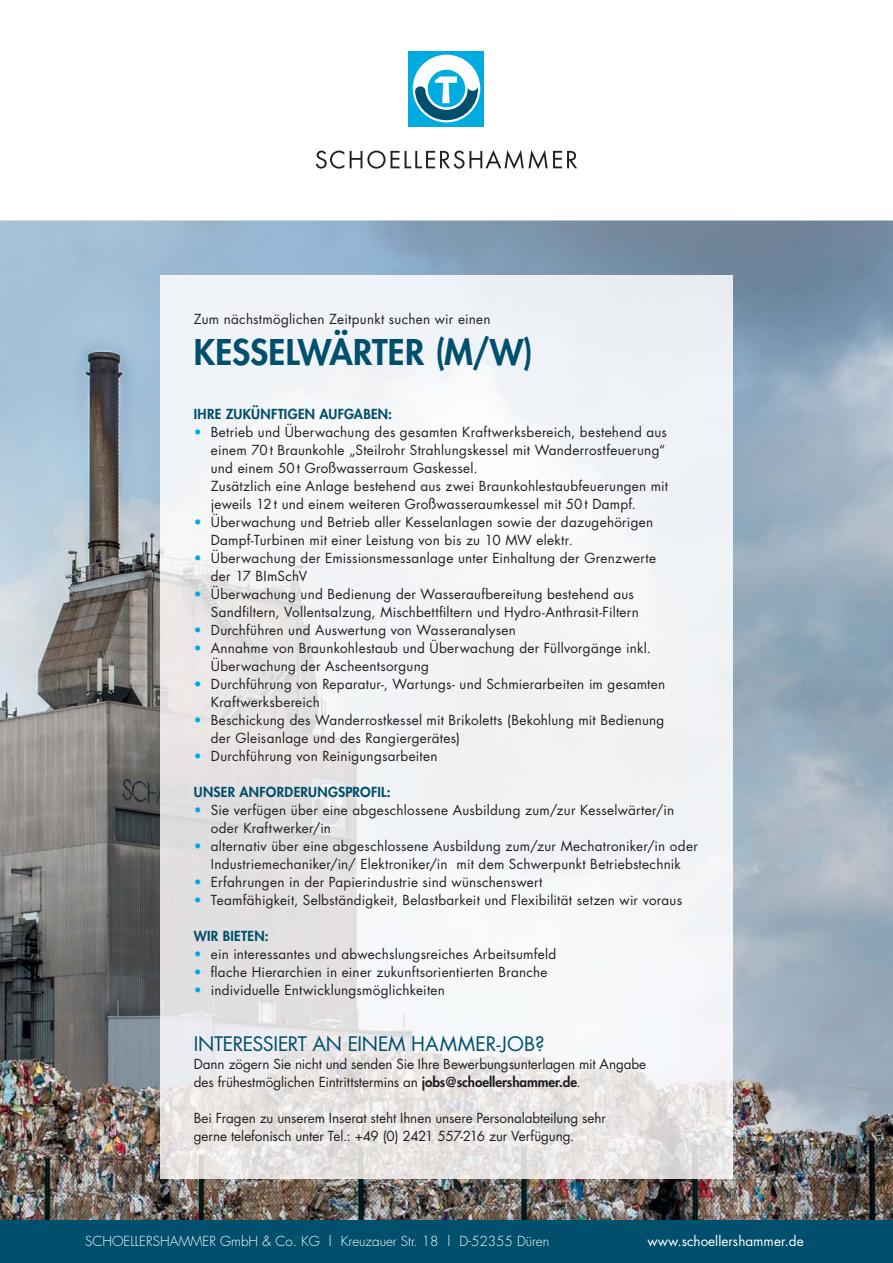
<style>
.page{position:relative;width:893px;height:1263px;background:#fff}
.page>*{position:absolute;margin:0;border:0;box-sizing:border-box;transform-origin:0 0}
.t1{font:800 34.5px "Futura";color:#004f6c}
.t2{font:19.5px "Futura";letter-spacing:-.015em;color:#004f6c}
.t3{font:13.5px/18px "Futura";letter-spacing:.015em;color:#231f20}
.t4{font:13.5px/18px "Futura";letter-spacing:-.005em;color:#231f20}
.t5{font:800 13.5px "Futura";letter-spacing:.02em;color:#004f6c}
.t6{font:300 13.5px "Futura";color:#fff}
.t7{font:13.5px "Futura";color:#fff}
.s1{color:#00abdf}
.s2{font-weight:800}
</style>
<div class="page">
<img style="left:0;top:220px;width:893px;height:1000px">
<div style="left:0;top:1220px;width:893px;height:43px;background:#004f6c"></div>
<img style="left:160px;top:275px;width:573px;height:903px">
<svg style="left:316px;top:151px;width:28px;height:18px"></svg>
<svg style="left:350px;top:150px;width:227px;height:19px"></svg>
<div style="left:408px;top:51px;width:76px;height:76px;background:#00abdf"></div>
<svg style="left:412px;top:54px;width:69px;height:69px"></svg>
<p class="t3" style="left:194px;top:311px;width:298px">Zum nächstmöglichen Zeitpunkt suchen wir einen</p>
<h1 class="t1" style="left:194px;top:332px;width:341px">KESSELWÄRTER (M/W)</h1>
<p class="t5" style="left:194px;top:406px;width:200px">IHRE ZUKÜNFTIGEN AUFGABEN:</p>
<p class="t3" style="left:211px;top:424px;width:459px;text-indent:-17px"><span class="s1">•</span> Betrieb und Überwachung des gesamten Kraftwerksbereich, bestehend aus einem 70 t Braunkohle „Steilrohr Strahlungskessel mit Wanderrostfeuerung“ und einem 50 t Großwasserraum Gaskessel.<br>Zusätzlich eine Anlage bestehend aus zwei Braunkohlestaubfeuerungen mit jeweils 12 t und einem weiteren Großwasseraumkessel mit 50 t Dampf.</p>
<p class="t3" style="left:211px;top:514px;width:444px;text-indent:-17px"><span class="s1">•</span> Überwachung und Betrieb aller Kesselanlagen sowie der dazugehörigen<br>Dampf-Turbinen mit einer Leistung von bis zu 10 MW elektr.</p>
<p class="t3" style="left:211px;top:550px;width:447px;text-indent:-17px"><span class="s1">•</span> Überwachung der Emissionsmessanlage unter Einhaltung der Grenzwerte der 17 BImSchV</p>
<p class="t3" style="left:211px;top:586px;width:429px;text-indent:-17px"><span class="s1">•</span> Überwachung und Bedienung der Wasseraufbereitung bestehend aus<br>Sandfiltern, Vollentsalzung, Mischbettfiltern und Hydro-Anthrasit-Filtern</p>
<p class="t3" style="left:194px;top:622px;width:324px"><span class="s1">•</span> Durchführen und Auswertung von Wasseranalysen</p>
<p class="t3" style="left:211px;top:640px;width:442px;text-indent:-17px"><span class="s1">•</span> Annahme von Braunkohlestaub und Überwachung der Füllvorgänge inkl.<br>Überwachung der Ascheentsorgung</p>
<p class="t3" style="left:211px;top:676px;width:456px;text-indent:-17px"><span class="s1">•</span> Durchführung von Reparatur-, Wartungs- und Schmierarbeiten im gesamten<br>Kraftwerksbereich</p>
<p class="t3" style="left:211px;top:712px;width:455px;text-indent:-17px"><span class="s1">•</span> Beschickung des Wanderrostkessel mit Brikoletts (Bekohlung mit Bedienung der Gleisanlage und des Rangiergerätes)</p>
<p class="t3" style="left:194px;top:748px;width:245px"><span class="s1">•</span> Durchführung von Reinigungsarbeiten</p>
<p class="t5" style="left:194px;top:784px;width:198px">UNSER ANFORDERUNGSPROFIL:</p>
<p class="t3" style="left:211px;top:802px;width:465px;text-indent:-17px"><span class="s1">•</span> Sie verfügen über eine abgeschlossene Ausbildung zum/zur Kesselwärter/in oder Kraftwerker/in</p>
<p class="t3" style="left:194px;top:838px;width:505px;text-align:center"><span class="s1">•</span> alternativ über eine abgeschlossene Ausbildung zum/zur Mechatroniker/in oder<br>Industriemechaniker/in/ Elektroniker/in mit dem Schwerpunkt Betriebstechnik</p>
<p class="t3" style="left:194px;top:874px;width:350px"><span class="s1">•</span> Erfahrungen in der Papierindustrie sind wünschenswert</p>
<p class="t3" style="left:194px;top:892px;width:490px"><span class="s1">•</span> Teamfähigkeit, Selbständigkeit, Belastbarkeit und Flexibilität setzen wir voraus</p>
<p class="t5" style="left:194px;top:928px;width:76px">WIR BIETEN:</p>
<p class="t3" style="left:194px;top:946px;width:364px"><span class="s1">•</span> ein interessantes und abwechslungsreiches Arbeitsumfeld</p>
<p class="t3" style="left:194px;top:964px;width:355px"><span class="s1">•</span> flache Hierarchien in einer zukunftsorientierten Branche</p>
<p class="t3" style="left:194px;top:982px;width:253px"><span class="s1">•</span> individuelle Entwicklungsmöglichkeiten</p>
<h2 class="t2" style="left:194px;top:1034px;width:352px">INTERESSIERT AN EINEM HAMMER-JOB?</h2>
<p class="t4" style="left:194px;top:1056px;width:454px">Dann zögern Sie nicht und senden Sie Ihre Bewerbungsunterlagen mit Angabe des frühestmöglichen Eintrittstermins an <span class="s2">jobs@schoellershammer.de</span>.</p>
<p class="t4" style="left:194px;top:1110px;width:414px">Bei Fragen zu unserem Inserat steht Ihnen unsere Personalabteilung sehr gerne telefonisch unter Tel.: +49 (0) 2421 557-216 zur Verfügung.</p>
<p class="t6" style="left:85px;top:1235px;width:466px">SCHOELLERSHAMMER GmbH &amp; Co. KG | Kreuzauer Str. 18 | D-52355 Düren</p>
<p class="t7" style="left:648px;top:1235px;width:158px">www.schoellershammer.de</p>
</div>
